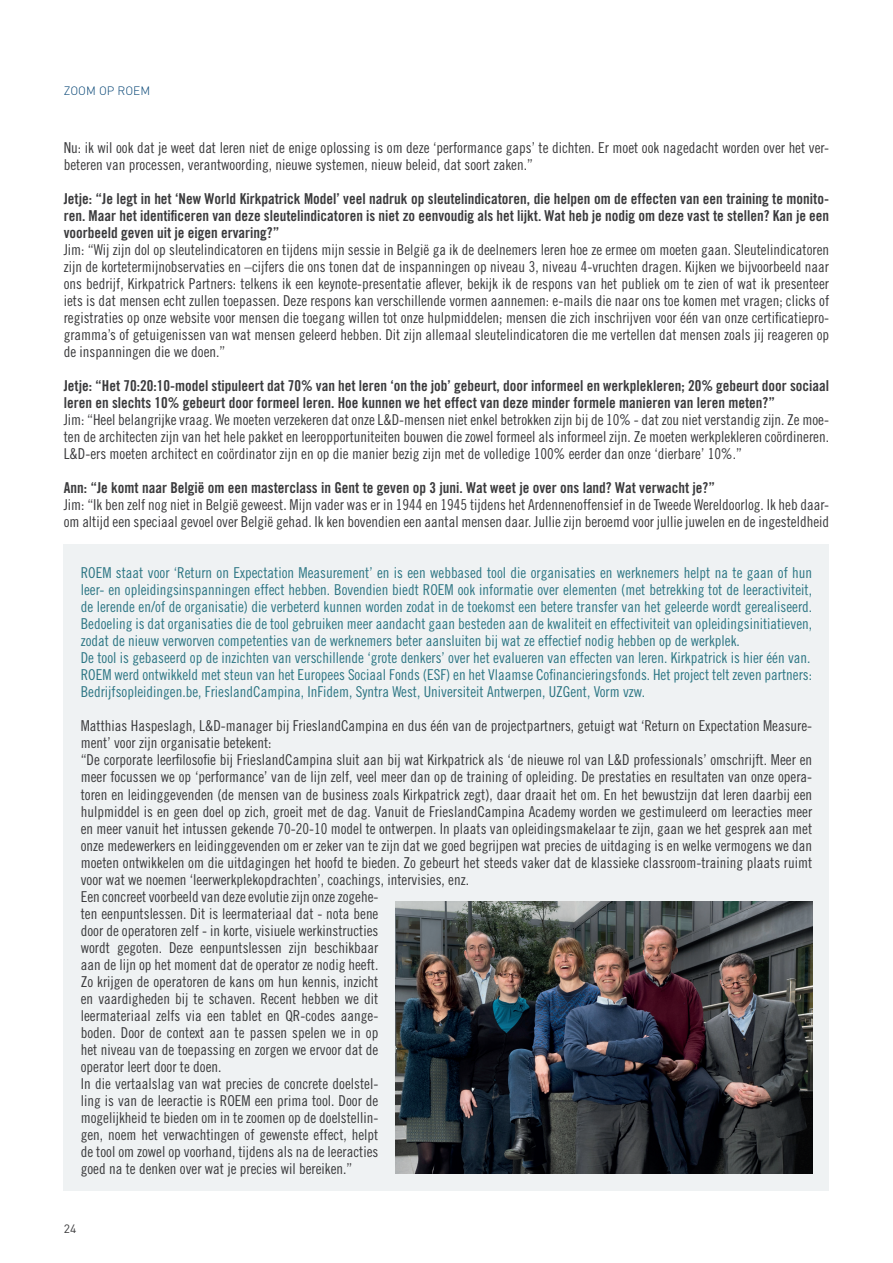
<style>
.page{position:relative;width:893px;height:1263px;background:#fff}
.page>*{position:absolute;margin:0;border:0;box-sizing:border-box;transform-origin:0 0}
.t1{font:15px/17px "Trade Gothic Cond Eighteen";color:#3a3a3c}
.t2{font:15px/17px "Trade Gothic Cond Eighteen";color:#2d7684}
.t3{font:15px/17px "Trade Gothic Bold Cond Twenty";color:#3a3a3c;text-align:justify}
.t4{font:300 12px "DIN";color:#064575}
.t5{font:12px "DIN";color:#3a3a3c}
</style>
<div class="page">
<div style="left:64px;top:544px;width:765px;height:647px;background:#eff2f3"></div>
<img style="left:395px;top:901px;width:417px;height:273px">
<p class="t4" style="left:64px;top:83px;width:88px">ZOOM OP ROEM</p>
<p class="t1" style="left:64px;top:139px;width:767px">Nu: ik wil ook dat je weet dat leren niet de enige oplossing is om deze ‘performance gaps’ te dichten. Er moet ook nagedacht worden over het ver&shy;beteren van processen, verantwoording, nieuwe systemen, nieuw beleid, dat soort zaken.”</p>
<p class="t3" style="left:64px;top:190px;width:767px">Jetje: “Je legt in het ‘New World Kirkpatrick Model’ veel nadruk op sleutelindicatoren, die helpen om de effecten van een training te monito&shy;ren. Maar het identificeren van deze sleutelindicatoren is niet zo eenvoudig als het lijkt. Wat heb je nodig om deze vast te stellen? Kan je een voorbeeld geven uit je eigen ervaring?”</p>
<p class="t1" style="left:64px;top:241px;width:767px;text-align:justify">Jim: “Wij zijn dol op sleutelindicatoren en tijdens mijn sessie in België ga ik de deelnemers leren hoe ze ermee om moeten gaan. Sleutelindicatoren zijn de kortetermijnobservaties en –cijfers die ons tonen dat de inspanningen op niveau 3, niveau 4-vruchten dragen. Kijken we bijvoorbeeld naar ons bedrijf, Kirkpatrick Partners: telkens ik een keynote-presentatie aflever, bekijk ik de respons van het publiek om te zien of wat ik presenteer iets is dat mensen echt zullen toepassen. Deze respons kan verschillende vormen aannemen: e-mails die naar ons toe komen met vragen; clicks of registraties op onze website voor mensen die toegang willen tot onze hulpmiddelen; mensen die zich inschrijven voor één van onze certificatiepro&shy;gramma’s of getuigenissen van wat mensen geleerd hebben. Dit zijn allemaal sleutelindicatoren die me vertellen dat mensen zoals jij reageren op de inspanningen die we doen.”</p>
<p class="t3" style="left:64px;top:377px;width:767px">Jetje: “Het 70:20:10-model stipuleert dat 70% van het leren ‘on the job’ gebeurt, door informeel en werkplekleren; 20% gebeurt door sociaal leren en slechts 10% gebeurt door formeel leren. Hoe kunnen we het effect van deze minder formele manieren van leren meten?”</p>
<p class="t1" style="left:64px;top:411px;width:767px;text-align:justify">Jim: “Heel belangrijke vraag. We moeten verzekeren dat onze L&amp;D-mensen niet enkel betrokken zijn bij de 10% - dat zou niet verstandig zijn. Ze moe&shy;ten de architecten zijn van het hele pakket en leeropportuniteiten bouwen die zowel formeel als informeel zijn. Ze moeten werkplekleren coördineren.<br>L&amp;D-ers moeten architect en coördinator zijn en op die manier bezig zijn met de volledige 100% eerder dan onze ‘dierbare’ 10%.”</p>
<p class="t3" style="left:64px;top:479px;width:653px">Ann: “Je komt naar België om een masterclass in Gent te geven op 3 juni. Wat weet je over ons land? Wat verwacht je?”</p>
<p class="t1" style="left:64px;top:496px;width:767px">Jim: “Ik ben zelf nog niet in België geweest. Mijn vader was er in 1944 en 1945 tijdens het Ardennenoffensief in de Tweede Wereldoorlog. Ik heb daar&shy;om altijd een speciaal gevoel over België gehad. Ik ken bovendien een aantal mensen daar. Jullie zijn beroemd voor jullie juwelen en de ingesteldheid</p>
<p class="t2" style="left:81px;top:564px;width:733px">ROEM staat voor ‘Return on Expectation Measurement’ en is een webbased tool die organisaties en werknemers helpt na te gaan of hun leer- en opleidingsinspanningen effect hebben. Bovendien biedt ROEM ook informatie over elementen (met betrekking tot de leeractiviteit, de lerende en/of de organisatie) die verbeterd kunnen worden zodat in de toekomst een betere transfer van het geleerde wordt gerealiseerd.<br>Bedoeling is dat organisaties die de tool gebruiken meer aandacht gaan besteden aan de kwaliteit en effectiviteit van opleidingsinitiatieven, zodat de nieuw verworven competenties van de werknemers beter aansluiten bij wat ze effectief nodig hebben op de werkplek.<br>De tool is gebaseerd op de inzichten van verschillende ‘grote denkers’ over het evalueren van effecten van leren. Kirkpatrick is hier één van.<br>ROEM werd ontwikkeld met steun van het Europees Sociaal Fonds (ESF) en het Vlaamse Cofinancieringsfonds. Het project telt zeven partners:<br>Bedrijfsopleidingen.be, FrieslandCampina, InFidem, Syntra West, Universiteit Antwerpen, UZGent, Vorm vzw.</p>
<p class="t1" style="left:81px;top:717px;width:733px">Matthias Haspeslagh, L&amp;D-manager bij FrieslandCampina en dus één van de projectpartners, getuigt wat ‘Return on Expectation Measure&shy;ment’ voor zijn organisatie betekent:<br>“De corporate leerfilosofie bij FrieslandCampina sluit aan bij wat Kirkpatrick als ‘de nieuwe rol van L&amp;D professionals’ omschrijft. Meer en meer focussen we op ‘performance’ van de lijn zelf, veel meer dan op de training of opleiding. De prestaties en resultaten van onze opera&shy;toren en leidinggevenden (de mensen van de business zoals Kirkpatrick zegt), daar draait het om. En het bewustzijn dat leren daarbij een hulpmiddel is en geen doel op zich, groeit met de dag. Vanuit de FrieslandCampina Academy worden we gestimuleerd om leeracties meer en meer vanuit het intussen gekende 70-20-10 model te ontwerpen. In plaats van opleidingsmakelaar te zijn, gaan we het gesprek aan met onze medewerkers en leidinggevenden om er zeker van te zijn dat we goed begrijpen wat precies de uitdaging is en welke vermogens we dan moeten ontwikkelen om die uitdagingen het hoofd te bieden. Zo gebeurt het steeds vaker dat de klassieke classroom-training plaats ruimt voor wat we noemen ‘leerwerkplekopdrachten’, coachings, intervisies, enz.<br>Een concreet voorbeeld van deze evolutie zijn onze zogehe-<br>ten eenpuntslessen. Dit is leermateriaal dat - nota bene<br>door de operatoren zelf - in korte, visiuele werkinstructies<br>wordt gegoten. Deze eenpuntslessen zijn beschikbaar<br>aan de lijn op het moment dat de operator ze nodig heeft.<br>Zo krijgen de operatoren de kans om hun kennis, inzicht<br>en vaardigheden bij te schaven. Recent hebben we dit<br>leermateriaal zelfs via een tablet en QR-codes aange-<br>boden. Door de context aan te passen spelen we in op<br>het niveau van de toepassing en zorgen we ervoor dat de<br>operator leert door te doen.<br>In die vertaalslag van wat precies de concrete doelstel-<br>ling is van de leeractie is ROEM een prima tool. Door de<br>mogelijkheid te bieden om in te zoomen op de doelstellin-<br>gen, noem het verwachtingen of gewenste effect, helpt<br>de tool om zowel op voorhand, tijdens als na de leeracties<br>goed na te denken over wat je precies wil bereiken.”</p>
<p class="t5" style="left:64px;top:1221px;width:14px">24</p>
</div>
